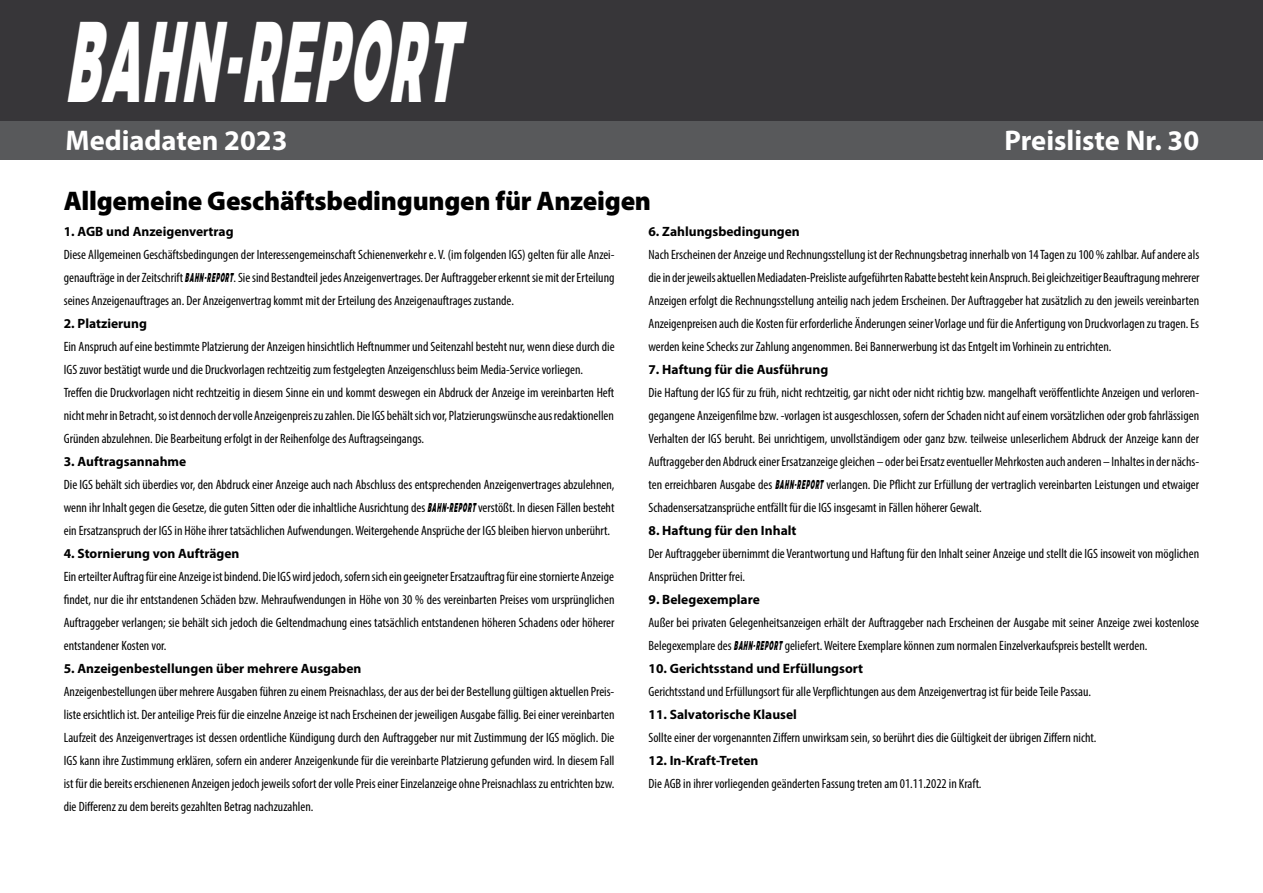
<style>
.page{position:relative;width:1263px;height:893px;background:#fff}
.page>*{position:absolute;margin:0;border:0;box-sizing:border-box;transform-origin:0 0}
.t1{font:italic 900 114px "Argentum Sans";color:#fff;scale:.4 1}
.t2{font:700 28.5px "Myriad Pro";color:#fff}
.t3{font:900 27px "Myriad Pro";letter-spacing:-.01em;color:#000}
.t4{font:condensed 13.5px/23px "Myriad Pro";color:#000;text-align:justify}
.t5{font:700 13.5px "Myriad Pro";color:#000}
.s1{font-family:"Argentum Sans";font-weight:900;font-style:italic;font-stretch:normal;font-size:12.9px}
</style>
<div class="page">
<div style="left:0;top:0;width:1263px;height:154px;background:#373639"></div>
<div style="left:0;top:122px;width:1263px;height:38px;background:#58595b"></div>
<h1 class="t1" style="left:65px;top:-32px;width:1041px">BAHN-REPORT</h1>
<h2 class="t2" style="left:65px;top:122px;width:223px">Mediadaten 2023</h2>
<h2 class="t2" style="left:1004px;top:122px;width:196px">Preisliste Nr. 30</h2>
<h3 class="t3" style="left:64px;top:185px;width:589px">Allgemeine Geschäftsbedingungen für Anzeigen</h3>
<p class="t5" style="left:64px;top:223px;width:171px">1. AGB und Anzeigenvertrag</p>
<p class="t4" style="left:64px;top:243px;width:552px">Diese Allgemeinen Geschäftsbedingungen der Interessengemeinschaft Schienenverkehr e. V. (im folgenden IGS) gelten für alle Anzei&shy;genaufträge in der Zeitschrift <span class="s1">BAHN-REPORT</span>. Sie sind Bestandteil jedes Anzeigenvertrages. Der Auftraggeber erkennt sie mit der Erteilung seines Anzeigenauftrages an. Der Anzeigenvertrag kommt mit der Erteilung des Anzeigenauftrages zustande.</p>
<p class="t5" style="left:64px;top:315px;width:85px">2. Platzierung</p>
<p class="t4" style="left:64px;top:335px;width:552px;text-align:left">Ein Anspruch auf eine bestimmte Platzierung der Anzeigen hinsichtlich Heftnummer und Seitenzahl besteht nur, wenn diese durch die IGS zuvor bestätigt wurde und die Druckvorlagen rechtzeitig zum festgelegten Anzeigenschluss beim Media-Service vorliegen.<br>Treffen die Druckvorlagen nicht rechtzeitig in diesem Sinne ein und kommt deswegen ein Abdruck der Anzeige im vereinbarten Heft nicht mehr in Betracht, so ist dennoch der volle Anzeigenpreis zu zahlen. Die IGS behält sich vor, Platzierungswünsche aus redaktionellen Gründen abzulehnen. Die Bearbeitung erfolgt in der Reihenfolge des Auftragseingangs.</p>
<p class="t5" style="left:64px;top:453px;width:124px">3. Auftragsannahme</p>
<p class="t4" style="left:64px;top:473px;width:552px">Die IGS behält sich überdies vor, den Abdruck einer Anzeige auch nach Abschluss des entsprechenden Anzeigenvertrages abzulehnen, wenn ihr Inhalt gegen die Gesetze, die guten Sitten oder die inhaltliche Ausrichtung des <span class="s1">BAHN-REPORT</span>verstößt. In diesen Fällen besteht ein Ersatzanspruch der IGS in Höhe ihrer tatsächlichen Aufwendungen. Weitergehende Ansprüche der IGS bleiben hiervon unberührt.</p>
<p class="t5" style="left:64px;top:545px;width:177px">4. Stornierung von Aufträgen</p>
<p class="t4" style="left:64px;top:565px;width:552px">Ein erteilter Auftrag für eine Anzeige ist bindend. Die IGS wird jedoch, sofern sich ein geeigneter Ersatzauftrag für eine stornierte Anzeige findet, nur die ihr entstandenen Schäden bzw. Mehraufwendungen in Höhe von 30 % des vereinbarten Preises vom ursprünglichen Auftraggeber verlangen; sie behält sich jedoch die Geltendmachung eines tatsächlich entstandenen höheren Schadens oder höherer entstandener Kosten vor.</p>
<p class="t5" style="left:64px;top:659px;width:299px">5. Anzeigenbestellungen über mehrere Ausgaben</p>
<p class="t4" style="left:64px;top:680px;width:552px">Anzeigenbestellungen über mehrere Ausgaben führen zu einem Preisnachlass, der aus der bei der Bestellung gültigen aktuellen Preis&shy;liste ersichtlich ist. Der anteilige Preis für die einzelne Anzeige ist nach Erscheinen der jeweiligen Ausgabe fällig. Bei einer vereinbarten Laufzeit des Anzeigenvertrages ist dessen ordentliche Kündigung durch den Auftraggeber nur mit Zustimmung der IGS möglich. Die IGS kann ihre Zustimmung erklären, sofern ein anderer Anzeigenkunde für die vereinbarte Platzierung gefunden wird. In diesem Fall ist für die bereits erschienenen Anzeigen jedoch jeweils sofort der volle Preis einer Einzelanzeige ohne Preisnachlass zu entrichten bzw. die Differenz zu dem bereits gezahlten Betrag nachzuzahlen.</p>
<p class="t5" style="left:648px;top:223px;width:153px">6. Zahlungsbedingungen</p>
<p class="t4" style="left:648px;top:243px;width:553px">Nach Erscheinen der Anzeige und Rechnungsstellung ist der Rechnungsbetrag innerhalb von 14 Tagen zu 100 % zahlbar. Auf andere als die in der jeweils aktuellen Mediadaten-Preisliste aufgeführten Rabatte besteht kein Anspruch. Bei gleichzeitiger Beauftragung mehrerer Anzeigen erfolgt die Rechnungsstellung anteilig nach jedem Erscheinen. Der Auftraggeber hat zusätzlich zu den jeweils vereinbarten Anzeigenpreisen auch die Kosten für erforderliche Änderungen seiner Vorlage und für die Anfertigung von Druckvorlagen zu tragen. Es werden keine Schecks zur Zahlung angenommen. Bei Bannerwerbung ist das Entgelt im Vorhinein zu entrichten.</p>
<p class="t5" style="left:648px;top:361px;width:181px">7. Haftung für die Ausführung</p>
<p class="t4" style="left:648px;top:381px;width:552px">Die Haftung der IGS für zu früh, nicht rechtzeitig, gar nicht oder nicht richtig bzw. mangelhaft veröffentlichte Anzeigen und verloren&shy;gegangene Anzeigenfilme bzw. -vorlagen ist ausgeschlossen, sofern der Schaden nicht auf einem vorsätzlichen oder grob fahrlässigen Verhalten der IGS beruht. Bei unrichtigem, unvollständigem oder ganz bzw. teilweise unleserlichem Abdruck der Anzeige kann der Auftraggeber den Abdruck einer Ersatzanzeige gleichen – oder bei Ersatz eventueller Mehrkosten auch anderen – Inhaltes in der nächs&shy;ten erreichbaren Ausgabe des <span class="s1">BAHN-REPORT</span> verlangen. Die Pflicht zur Erfüllung der vertraglich vereinbarten Leistungen und etwaiger Schadensersatzansprüche entfällt für die IGS insgesamt in Fällen höherer Gewalt.</p>
<p class="t5" style="left:648px;top:522px;width:149px">8. Haftung für den Inhalt</p>
<p class="t4" style="left:648px;top:542px;width:552px">Der Auftraggeber übernimmt die Verantwortung und Haftung für den Inhalt seiner Anzeige und stellt die IGS insoweit von möglichen<br>Ansprüchen Dritter frei.</p>
<p class="t5" style="left:648px;top:590px;width:113px">9. Belegexemplare</p>
<p class="t4" style="left:648px;top:611px;width:552px">Außer bei privaten Gelegenheitsanzeigen erhält der Auftraggeber nach Erscheinen der Ausgabe mit seiner Anzeige zwei kostenlose<br>Belegexemplare des <span class="s1">BAHN-REPORT</span> geliefert. Weitere Exemplare können zum normalen Einzelverkaufspreis bestellt werden.</p>
<p class="t5" style="left:648px;top:659px;width:216px">10. Gerichtsstand und Erfüllungsort</p>
<p class="t4" style="left:648px;top:680px;width:444px">Gerichtsstand und Erfüllungsort für alle Verpflichtungen aus dem Anzeigenvertrag ist für beide Teile Passau.</p>
<p class="t5" style="left:648px;top:705px;width:150px">11. Salvatorische Klausel</p>
<p class="t4" style="left:648px;top:725px;width:449px">Sollte einer der vorgenannten Ziffern unwirksam sein, so berührt dies die Gültigkeit der übrigen Ziffern nicht.</p>
<p class="t5" style="left:648px;top:751px;width:111px">12. In-Kraft-Treten</p>
<p class="t4" style="left:648px;top:771px;width:335px">Die AGB in ihrer vorliegenden geänderten Fassung treten am 01.11.2022 in Kraft.</p>
</div>
